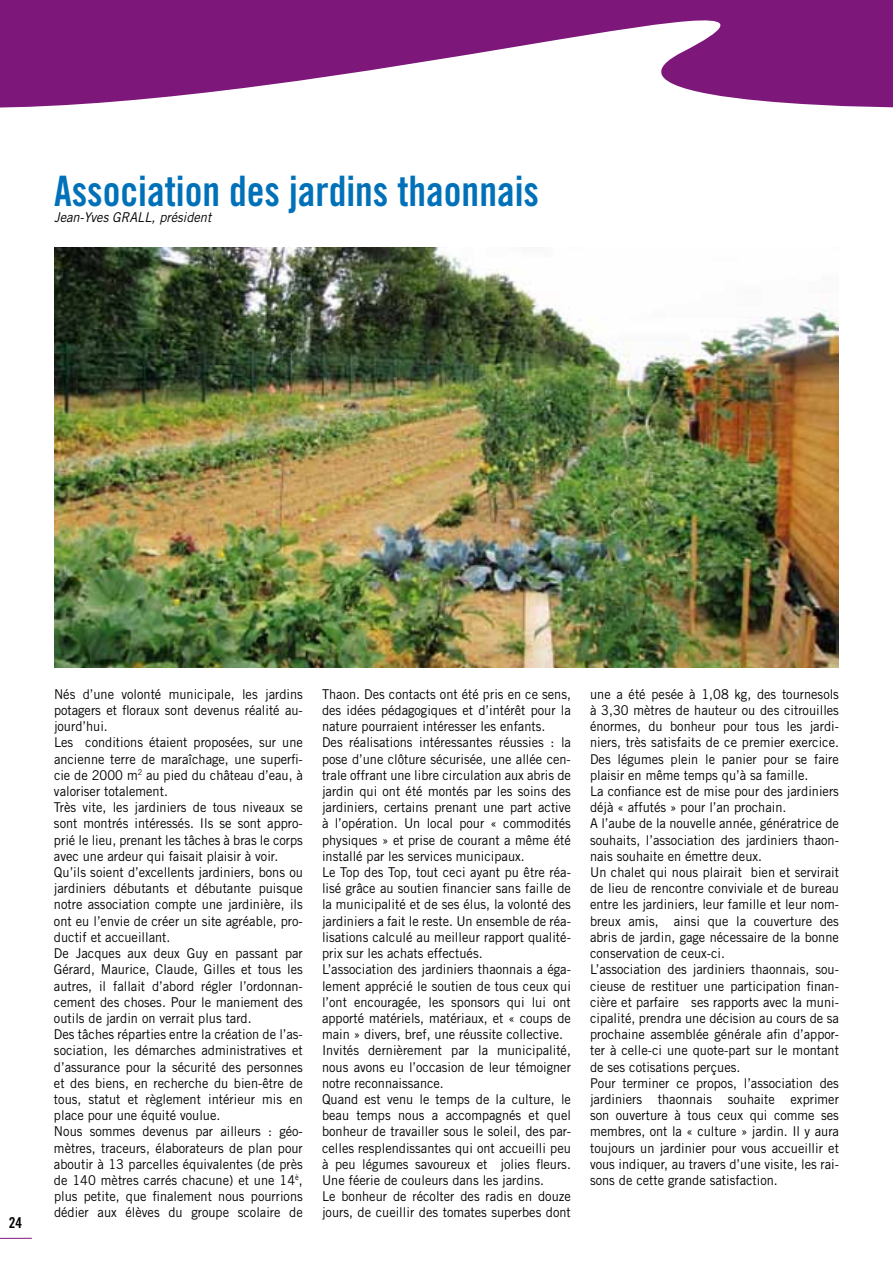
<style>
.page{position:relative;width:893px;height:1263px;background:#fff}
.page>*{position:absolute;margin:0;border:0;box-sizing:border-box;transform-origin:0 0}
.t1{font:42px "Trade Gothic Bold Cond Twenty";color:#0071b9;scale:.95 1}
.t2{font:15px "Trade Gothic Bold Cond Twenty";color:#000}
.t3{font:13.5px/16.2px "Trade Gothic";color:#000;scale:.95 1}
.t4{font:italic 13.5px "Trade Gothic";color:#000;scale:.95 1}
</style>
<div class="page">
<svg style="left:0;top:0;width:893px;height:108px;fill:#7d177a"></svg>
<hr style="left:0;top:1238px;width:32px;height:1px;background:#7d177a">
<img style="left:54px;top:247px;width:785px;height:420px">
<h1 class="t1" style="left:54px;top:165px;width:512px">Association des jardins thaonnais</h1>
<p class="t4" style="left:54px;top:209px;width:167px">Jean-Yves Grall , président</p>
<p class="t2" style="left:9px;top:1213px;width:15px">24</p>
<p class="t3" style="left:54px;top:686px;width:264px">Nés d’une volonté municipale, les jardins potagers et floraux sont devenus réalité au&shy;jourd’hui.<br>Les conditions étaient proposées, sur une ancienne terre de maraîchage, une superfi&shy;cie de 2000 m<sup>2</sup> au pied du château d’eau, à valoriser totalement.<br>Très vite, les jardiniers de tous niveaux se sont montrés intéressés. Ils se sont appro&shy;prié le lieu, prenant les tâches à bras le corps avec une ardeur qui faisait plaisir à voir.<br>Qu’ils soient d’excellents jardiniers, bons ou jardiniers débutants et débutante puisque notre association compte une jardinière, ils ont eu l’envie de créer un site agréable, pro&shy;ductif et accueillant.<br>De Jacques aux deux Guy en passant par Gérard, Maurice, Claude, Gilles et tous les autres, il fallait d’abord régler l’ordonnan&shy;cement des choses. Pour le maniement des outils de jardin on verrait plus tard.<br>Des tâches réparties entre la création de l’as&shy;sociation, les démarches administratives et d’assurance pour la sécurité des personnes et des biens, en recherche du bien-être de tous, statut et règlement intérieur mis en place pour une équité voulue.<br>Nous sommes devenus par ailleurs : géo&shy;mètres, traceurs, élaborateurs de plan pour aboutir à 13 parcelles équivalentes (de près de 140 mètres carrés chacune) et une 14<sup>è</sup>, plus petite, que finalement nous pourrions dédier aux élèves du groupe scolaire de</p>
<p class="t3" style="left:322px;top:686px;width:264px">Thaon. Des contacts ont été pris en ce sens, des idées pédagogiques et d’intérêt pour la nature pourraient intéresser les enfants.<br>Des réalisations intéressantes réussies : la pose d’une clôture sécurisée, une allée cen&shy;trale offrant une libre circulation aux abris de jardin qui ont été montés par les soins des jardiniers, certains prenant une part active à l’opération. Un local pour « commodités physiques » et prise de courant a même été installé par les services municipaux.<br>Le Top des Top, tout ceci ayant pu être réa&shy;lisé grâce au soutien financier sans faille de la municipalité et de ses élus, la volonté des jardiniers a fait le reste. Un ensemble de réa&shy;lisations calculé au meilleur rapport qualité&shy;prix sur les achats effectués.<br>L’association des jardiniers thaonnais a éga&shy;lement apprécié le soutien de tous ceux qui l’ont encouragée, les sponsors qui lui ont apporté matériels, matériaux, et « coups de main » divers, bref, une réussite collective.<br>Invités dernièrement par la municipalité, nous avons eu l’occasion de leur témoigner notre reconnaissance.<br>Quand est venu le temps de la culture, le beau temps nous a accompagnés et quel bonheur de travailler sous le soleil, des par&shy;celles resplendissantes qui ont accueilli peu à peu légumes savoureux et jolies fleurs.<br>Une féerie de couleurs dans les jardins.<br>Le bonheur de récolter des radis en douze jours, de cueillir des tomates superbes dont</p>
<p class="t3" style="left:590px;top:686px;width:264px">une a été pesée à 1,08 kg, des tournesols à 3,30 mètres de hauteur ou des citrouilles énormes, du bonheur pour tous les jardi&shy;niers, très satisfaits de ce premier exercice.<br>Des légumes plein le panier pour se faire plaisir en même temps qu’à sa famille.<br>La confiance est de mise pour des jardiniers déjà « affutés » pour l’an prochain.<br>A l’aube de la nouvelle année, génératrice de souhaits, l’association des jardiniers thaon&shy;nais souhaite en émettre deux.<br>Un chalet qui nous plairait bien et servirait de lieu de rencontre conviviale et de bureau entre les jardiniers, leur famille et leur nom&shy;breux amis, ainsi que la couverture des abris de jardin, gage nécessaire de la bonne conservation de ceux-ci.<br>L’association des jardiniers thaonnais, sou&shy;cieuse de restituer une participation finan&shy;cière et parfaire ses rapports avec la muni&shy;cipalité, prendra une décision au cours de sa prochaine assemblée générale afin d’appor&shy;ter à celle-ci une quote-part sur le montant de ses cotisations perçues.<br>Pour terminer ce propos, l’association des jardiniers thaonnais souhaite exprimer son ouverture à tous ceux qui comme ses membres, ont la « culture » jardin. Il y aura toujours un jardinier pour vous accueillir et vous indiquer, au travers d’une visite, les rai&shy;sons de cette grande satisfaction.</p>
</div>
